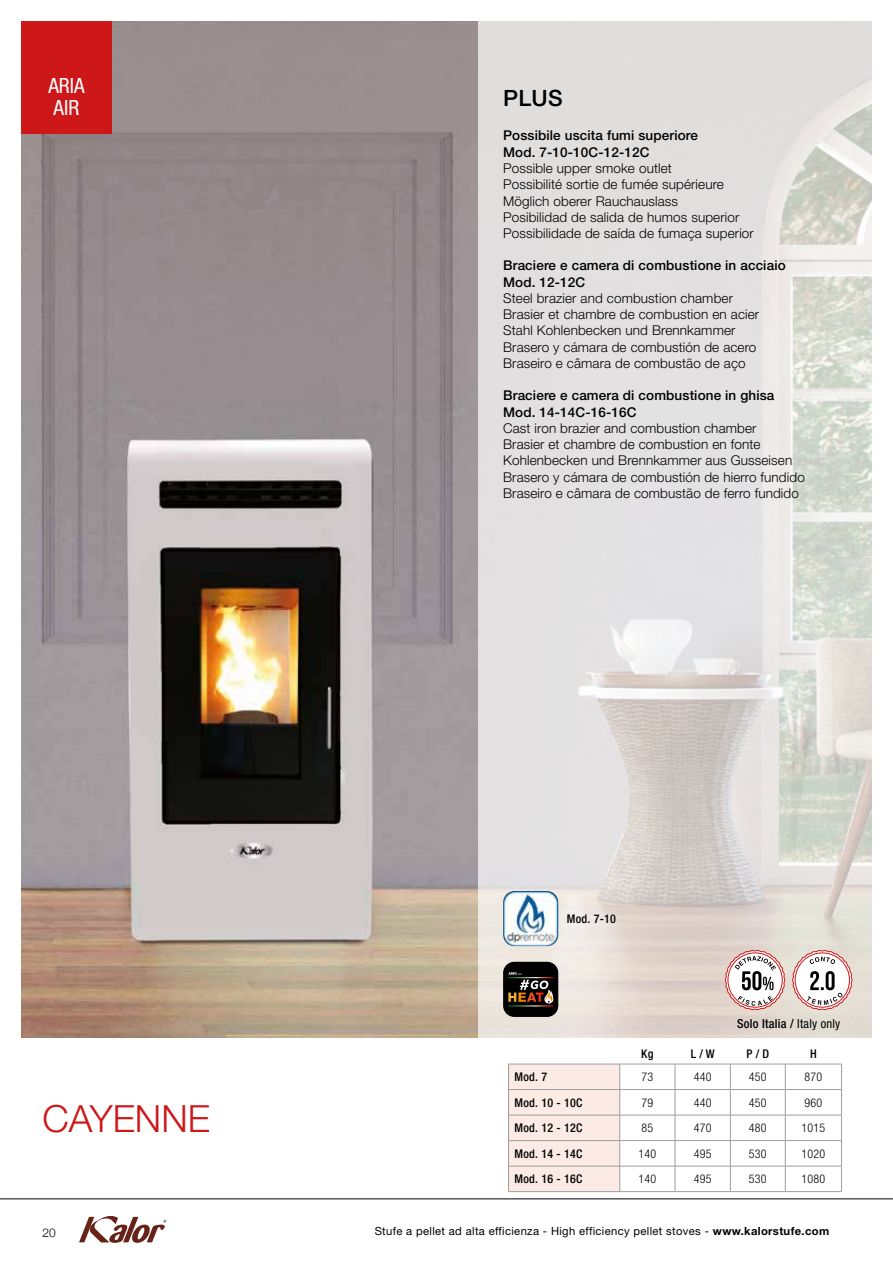
<style>
.page{position:relative;width:893px;height:1263px;background:#fff}
.page>*{position:absolute;margin:0;border:0;box-sizing:border-box;transform-origin:0 0}
.t1{font:300 37.5px "Helvetica Neue LT Std";color:#cd1719}
.t2{font:500 22.5px "Helvetica Neue LT Std";color:#000}
.t3{font:condensed 21px/22.5px "Helvetica Neue LT Std";color:#fff}
.t4{font:300 13.5px/16.2px "Helvetica Neue LT Std";letter-spacing:.01em;color:#000}
.t5{font:500 13.5px/16.5px "Helvetica Neue LT Std";letter-spacing:.01em;color:#000}
.t6{font:500 condensed 12.45px "Helvetica Neue LT Std";letter-spacing:.02em;color:#000}
.t7{font:500 condensed 12px "Helvetica Neue LT Std";letter-spacing:.02em;color:#000}
.t8{font:300 condensed 12px "Helvetica Neue LT Std";letter-spacing:.02em;color:#000}
.t9{font:300 12px "Helvetica Neue";color:#000}
.t10{font:11.25px "Helvetica Neue LT Std";letter-spacing:.03em;color:#000}
.s1{font-weight:400}
.s2{font-weight:700}
</style>
<div class="page">
<hr style="left:0;top:1198px;width:893px;height:1px;background:#000">
<svg style="left:79px;top:1216px;width:87px;height:27px"></svg>
<img style="left:21px;top:21px;width:457px;height:1016px">
<div style="left:21px;top:21px;width:91px;height:112px;background:#cd1719"></div>
<svg style="left:478px;top:21px;width:394px;height:1057px;background:#e1dedc"></svg>
<hr style="left:620px;top:1064px;width:55px;height:1px;background:#9d9d9c">
<hr style="left:675px;top:1064px;width:55px;height:1px;background:#9d9d9c">
<hr style="left:730px;top:1064px;width:55px;height:1px;background:#9d9d9c">
<hr style="left:785px;top:1064px;width:57px;height:1px;background:#9d9d9c">
<hr style="left:620px;top:1089px;width:55px;height:1px;background:#9d9d9c">
<hr style="left:675px;top:1089px;width:55px;height:1px;background:#9d9d9c">
<hr style="left:730px;top:1089px;width:55px;height:1px;background:#9d9d9c">
<hr style="left:785px;top:1089px;width:57px;height:1px;background:#9d9d9c">
<hr style="left:620px;top:1115px;width:55px;height:1px;background:#9d9d9c">
<hr style="left:675px;top:1115px;width:55px;height:1px;background:#9d9d9c">
<hr style="left:730px;top:1115px;width:55px;height:1px;background:#9d9d9c">
<hr style="left:785px;top:1115px;width:57px;height:1px;background:#9d9d9c">
<hr style="left:620px;top:1140px;width:55px;height:1px;background:#9d9d9c">
<hr style="left:675px;top:1140px;width:55px;height:1px;background:#9d9d9c">
<hr style="left:730px;top:1140px;width:55px;height:1px;background:#9d9d9c">
<hr style="left:785px;top:1140px;width:57px;height:1px;background:#9d9d9c">
<hr style="left:620px;top:1166px;width:55px;height:1px;background:#9d9d9c">
<svg style="left:508px;top:1064px;width:112px;height:127px;background:#f6e7e0"></svg>
<hr style="left:675px;top:1166px;width:55px;height:1px;background:#9d9d9c">
<svg style="left:675px;top:1064px;width:1px;height:127px"></svg>
<hr style="left:730px;top:1166px;width:55px;height:1px;background:#9d9d9c">
<svg style="left:730px;top:1064px;width:1px;height:127px"></svg>
<hr style="left:785px;top:1166px;width:57px;height:1px;background:#9d9d9c">
<svg style="left:785px;top:1064px;width:1px;height:127px"></svg>
<svg style="left:841px;top:1064px;width:1px;height:127px"></svg>
<hr style="left:508px;top:1191px;width:112px;height:1px;background:#9d9d9c">
<hr style="left:620px;top:1191px;width:55px;height:1px;background:#9d9d9c">
<hr style="left:675px;top:1191px;width:55px;height:1px;background:#9d9d9c">
<hr style="left:730px;top:1191px;width:55px;height:1px;background:#9d9d9c">
<hr style="left:785px;top:1191px;width:57px;height:1px;background:#9d9d9c">
<div style="left:504px;top:962px;width:54px;height:54px;background:#000;border-radius:11px"></div>
<hr style="left:508px;top:1005px;width:45px;height:1px;background:#fff">
<svg style="left:508px;top:972px;width:46px;height:31px"></svg>
<div style="left:503px;top:962px;width:55px;height:55px;border:1px solid #000;border-radius:11px"></div>
<img style="left:503px;top:891px;width:55px;height:55px">
<svg style="left:725px;top:950px;width:60px;height:60px"></svg>
<svg style="left:792px;top:950px;width:60px;height:60px"></svg>
<h3 class="t3" style="left:48px;top:74px;width:38px">ARIA<br>AIR</h3>
<h1 class="t1" style="left:43px;top:1096px;width:169px">CAYENNE</h1>
<h2 class="t2" style="left:503px;top:85px;width:61px">PLUS</h2>
<p class="t5" style="left:503px;top:127px;width:196px">Possibile uscita fumi superiore<br>Mod. 7-10-10C-12-12C</p>
<p class="t4" style="left:503px;top:160px;width:252px">Possible upper smoke outlet<br>Possibilité sortie de fumée supérieure Möglich oberer Rauchauslass<br>Posibilidad de salida de humos superior Possibilidade de saída de fumaça superior</p>
<p class="t5" style="left:503px;top:257px;width:284px">Braciere e camera di combustione in acciaio<br>Mod. 12-12C</p>
<p class="t4" style="left:503px;top:290px;width:257px">Steel brazier and combustion chamber Brasier et chambre de combustion en acier Stahl Kohlenbecken und Brennkammer Brasero y cámara de combustión de acero Braseiro e câmara de combustão de aço</p>
<p class="t5" style="left:503px;top:387px;width:273px">Braciere e camera di combustione in ghisa<br>Mod. 14-14C-16-16C</p>
<p class="t4" style="left:503px;top:420px;width:303px">Cast iron brazier and combustion chamber<br>Brasier et chambre de combustion en fonte Kohlenbecken und Brennkammer aus Gusseisen Brasero y cámara de combustión de hierro fundido Braseiro e câmara de combustão de ferro fundido</p>
<p class="t7" style="left:567px;top:911px;width:51px">Mod. 7-10</p>
<p class="t6" style="left:737px;top:1016px;width:105px">Solo Italia / <span class="s1">Italy only</span></p>
<p class="t7" style="left:641px;top:1046px;width:14px">Kg</p>
<p class="t7" style="left:691px;top:1046px;width:26px">L / W</p>
<p class="t7" style="left:746px;top:1046px;width:24px">P / D</p>
<p class="t7" style="left:810px;top:1046px;width:8px">H</p>
<p class="t7" style="left:515px;top:1070px;width:34px">Mod. 7</p>
<p class="t8" style="left:641px;top:1070px;width:13px">73</p>
<p class="t8" style="left:694px;top:1070px;width:19px">440</p>
<p class="t8" style="left:749px;top:1070px;width:19px">450</p>
<p class="t8" style="left:804px;top:1070px;width:19px">870</p>
<p class="t7" style="left:515px;top:1095px;width:69px">Mod. 10 - 10C</p>
<p class="t8" style="left:641px;top:1095px;width:13px">79</p>
<p class="t8" style="left:694px;top:1095px;width:19px">440</p>
<p class="t8" style="left:749px;top:1095px;width:19px">450</p>
<p class="t8" style="left:804px;top:1095px;width:19px">960</p>
<p class="t7" style="left:515px;top:1121px;width:69px">Mod. 12 - 12C</p>
<p class="t8" style="left:641px;top:1121px;width:13px">85</p>
<p class="t8" style="left:694px;top:1121px;width:19px">470</p>
<p class="t8" style="left:749px;top:1121px;width:19px">480</p>
<p class="t8" style="left:801px;top:1121px;width:25px">1015</p>
<p class="t7" style="left:515px;top:1146px;width:69px">Mod. 14 - 14C</p>
<p class="t8" style="left:638px;top:1146px;width:19px">140</p>
<p class="t8" style="left:694px;top:1146px;width:19px">495</p>
<p class="t8" style="left:749px;top:1146px;width:19px">530</p>
<p class="t8" style="left:801px;top:1146px;width:25px">1020</p>
<p class="t7" style="left:515px;top:1172px;width:69px">Mod. 16 - 16C</p>
<p class="t8" style="left:638px;top:1172px;width:19px">140</p>
<p class="t8" style="left:694px;top:1172px;width:19px">495</p>
<p class="t8" style="left:749px;top:1172px;width:19px">530</p>
<p class="t8" style="left:801px;top:1172px;width:25px">1080</p>
<p class="t9" style="left:43px;top:1222px;width:15px">20</p>
<p class="t10" style="left:375px;top:1224px;width:456px">Stufe a pellet ad alta efficienza - High efficiency pellet stoves - <span class="s2">www.kalorstufe.com</span></p>
</div>
